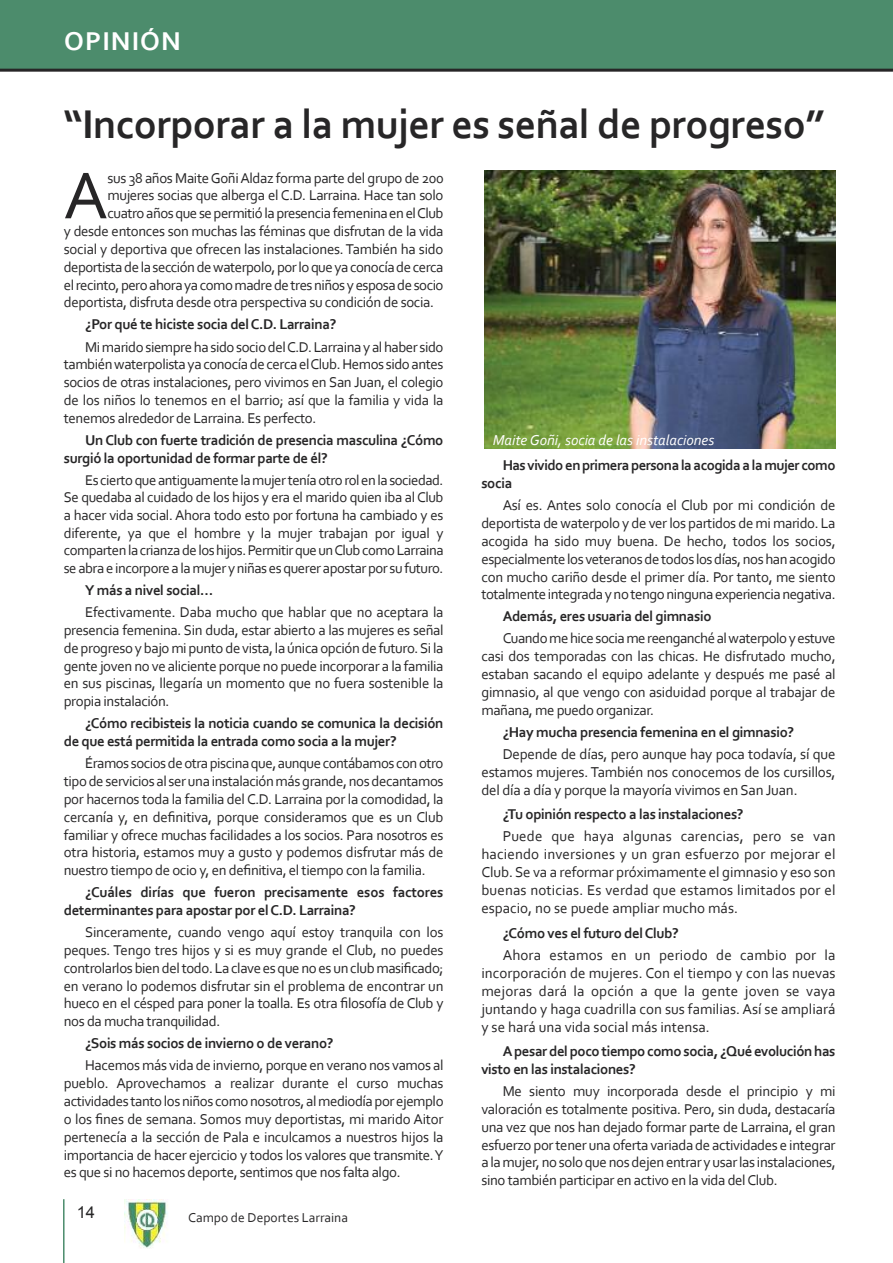
<style>
.page{position:relative;width:893px;height:1263px;background:#fff}
.page>*{position:absolute;margin:0;border:0;box-sizing:border-box;transform-origin:0 0}
.t1{font:69.45px "Corbel";color:#272627}
.t2{font:700 42px "Corbel";letter-spacing:-.015em;color:#272627}
.t3{font:700 27px "Corbel";letter-spacing:.04em;color:#fff}
.t4{font:16.5px "Arial";color:#272627}
.t5{font:15px/18px "Corbel";color:#272627;text-align:justify}
.t6{font:italic 15px "Corbel";color:#fff}
.t7{font:14.85px/17.9px "Corbel";letter-spacing:-.025em;color:#272627;text-align:justify}
.t8{font:700 14.85px/17.9px "Corbel";letter-spacing:-.025em;color:#272627}
.t9{font:14.7px/17.7px "Corbel";letter-spacing:-.03em;color:#272627;text-align:justify}
.t10{font:13.5px "Corbel";color:#272627}
</style>
<div class="page">
<hr style="left:63px;top:1199px;width:2px;height:64px;background:#4c8c6c">
<div style="left:0;top:0;width:893px;height:70px;background:#4c8c6c"></div>
<hr style="left:0;top:69px;width:893px;height:3px;background:#272627">
<img style="left:124px;top:1199px;width:44px;height:49px">
<img style="left:485px;top:170px;width:351px;height:278px">
<h3 class="t3" style="left:64px;top:30px;width:118px">opInIón</h3>
<h2 class="t2" style="left:64px;top:106px;width:762px">“Incorporar a la mujer es señal de progreso”</h2>
<h1 class="t1" style="left:64px;top:167px;width:46px">A</h1>
<p class="t7" style="left:108px;top:170px;width:338px">sus 38 años MaiteGoñiAldaz forma parte del grupo de 200</p>
<p class="t7" style="left:107px;top:188px;width:338px">mujeres socias que alberga el C.D. Larraina. Hace tan solo</p>
<p class="t7" style="left:107px;top:206px;width:338px">cuatroañosquesepermitiólapresenciafemeninaenelClub</p>
<p class="t7" style="left:64px;top:224px;width:381px">y desde entonces son muchas las féminas que disfrutan de la vida</p>
<p class="t7" style="left:64px;top:241px;width:381px">social y deportiva que ofrecen las instalaciones. También ha sido</p>
<p class="t7" style="left:64px;top:259px;width:381px">deportistadelaseccióndewaterpolo,porloqueyaconocíadecerca</p>
<p class="t7" style="left:64px;top:277px;width:381px">elrecinto,peroahorayacomomadredetresniñosyesposadesocio</p>
<p class="t7" style="left:64px;top:295px;width:372px">deportista, disfruta desde otra perspectiva su condición de socia.</p>
<p class="t8" style="left:85px;top:317px;width:253px">¿por qué te hiciste socia delC.D. Larraina?</p>
<p class="t7" style="left:64px;top:339px;width:381px;text-indent:21px">MimaridosiemprehasidosociodelC.D.Larrainayalhaber sido tambiénwaterpolistayaconocíadecercaelClub.Hemos sidoantes socios de otras instalaciones, pero vivimos en San Juan, el colegio de los niños lo tenemos en el barrio; así que la familia y vida la tenemos alrededor de Larraina. Es perfecto.</p>
<p class="t8" style="left:64px;top:432px;width:381px;text-indent:21px">Un Club con fuerte tradición de presencia masculina ¿Cómo surgió la oportunidad de formar parte de él?</p>
<p class="t9" style="left:64px;top:472px;width:381px;text-indent:21px">Es ciertoqueantiguamentelamujerteníaotrorolenlasociedad.<br>Se quedaba al cuidado de los hijos y era el marido quien iba al Club a hacer vida social. Ahora todo esto por fortuna ha cambiado y es diferente, ya que el hombre y la mujer trabajan por igual y compartenlacrianzadeloshijos.PermitirqueunClubcomoLarraina seabraeincorporealamujeryniñasesquererapostarpor sufuturo.</p>
<p class="t8" style="left:85px;top:583px;width:130px">Y más a nivel social…</p>
<p class="t7" style="left:64px;top:605px;width:381px;text-indent:21px">Efectivamente. Daba mucho que hablar que no aceptara la presencia femenina. Sin duda, estar abierto a las mujeres es señal deprogresoybajomipuntode vista,laúnicaopciónde futuro.Si la gente joven no ve aliciente porque no puede incorporar a la familia en sus piscinas, llegaría un momento que no fuera sostenible la propia instalación.</p>
<p class="t8" style="left:64px;top:716px;width:381px;text-indent:21px">¿Cómo recibisteis la noticia cuando se comunica la decisión de que está permitida la entrada como socia a la mujer?</p>
<p class="t7" style="left:64px;top:756px;width:381px;text-indent:21px">Éramos sociosdeotrapiscinaque,aunquecontábamos conotro tipodeserviciosal serunainstalaciónmásgrande,nosdecantamos por hacernos toda la familia del C.D. Larraina por la comodidad, la cercanía y, en definitiva, porque consideramos que es un Club familiar y ofrece muchas facilidades a los socios. Para nosotros es otra historia, estamos muy a gusto y podemos disfrutar más de nuestro tiempo de ocio y, en definitiva, el tiempo con la familia.</p>
<p class="t8" style="left:64px;top:885px;width:381px;text-indent:21px">¿Cuáles dirías que fueron precisamente esos factores determinantes para apostar por elC.D. Larraina?</p>
<p class="t7" style="left:64px;top:925px;width:381px;text-indent:21px">Sinceramente, cuando vengo aquí estoy tranquila con los peques. Tengo tres hijos y si es muy grande el Club, no puedes controlarlosbiendeltodo.Laclaveesquenoesunclubmasificado; en verano lo podemos disfrutar sin el problema de encontrar un hueco en el césped para poner la toalla. Es otra filosofía de Club y nos da mucha tranquilidad.</p>
<p class="t8" style="left:85px;top:1036px;width:250px">¿Sois más socios de invierno o de verano?</p>
<p class="t7" style="left:64px;top:1058px;width:381px;text-indent:21px">Hacemos más vida de invierno, porque en verano nos vamos al pueblo. Aprovechamos a realizar durante el curso muchas actividades tantolosniños comonosotros,almediodíaporejemplo o los fines de semana. Somos muy deportistas, mi marido Aitor pertenecía a la sección de Pala e inculcamos a nuestros hijos la importancia de hacer ejercicio y todos los valores que transmite.Y es que si no hacemos deporte, sentimos que nos falta algo.</p>
<p class="t4" style="left:77px;top:1203px;width:20px">14</p>
<p class="t10" style="left:188px;top:1211px;width:161px">Campo de Deportes Larraina</p>
<p class="t6" style="left:493px;top:434px;width:223px">Maite Goñi, socia de las instalaciones</p>
<p class="t8" style="left:481px;top:458px;width:356px;text-indent:21px">Hasvividoenprimerapersonalaacogidaalamujer como socia</p>
<p class="t7" style="left:481px;top:498px;width:356px;text-indent:21px">Así es. Antes solo conocía el Club por mi condición de deportista de waterpolo y de ver los partidos de mi marido. La acogida ha sido muy buena. De hecho, todos los socios, especialmentelos veteranosdetodos losdías,noshanacogido con mucho cariño desde el primer día. Por tanto, me siento totalmenteintegradaynotengoningunaexperiencianegativa.</p>
<p class="t8" style="left:503px;top:609px;width:210px">Además, eres usuaria del gimnasio</p>
<p class="t7" style="left:481px;top:631px;width:356px;text-indent:21px">Cuandomehicesociamereenganchéalwaterpoloyestuve casi dos temporadas con las chicas. He disfrutado mucho, estaban sacando el equipo adelante y después me pasé al gimnasio, al que vengo con asiduidad porque al trabajar de mañana, me puedo organizar.</p>
<p class="t8" style="left:503px;top:724px;width:293px">¿Hay mucha presencia femenina en el gimnasio?</p>
<p class="t5" style="left:481px;top:746px;width:356px;text-indent:21px">Depende de días, pero aunque hay poca todavía, sí que estamos mujeres. También nos conocemos de los cursillos, del día a día y porque la mayoría vivimos en San Juan.</p>
<p class="t8" style="left:503px;top:807px;width:242px">¿Tu opinión respecto a las instalaciones?</p>
<p class="t5" style="left:481px;top:829px;width:356px;text-indent:21px">Puede que haya algunas carencias, pero se van haciendo inversiones y un gran esfuerzo por mejorar el Club. Se va a reformar próximamente el gimnasio y eso son buenas noticias. Es verdad que estamos limitados por el espacio, no se puede ampliar mucho más.</p>
<p class="t8" style="left:503px;top:925px;width:178px">¿Cómo ves el futuro delClub?</p>
<p class="t5" style="left:481px;top:947px;width:356px;text-indent:21px">Ahora estamos en un periodo de cambio por la incorporación de mujeres. Con el tiempo y con las nuevas mejoras dará la opción a que la gente joven se vaya juntando y haga cuadrilla con sus familias. Así se ampliará y se hará una vida social más intensa.</p>
<p class="t8" style="left:481px;top:1044px;width:356px;text-indent:21px">Apesardelpocotiempocomosocia, ¿Quéevoluciónhas visto en las instalaciones?</p>
<p class="t7" style="left:481px;top:1083px;width:356px;text-indent:21px">Me siento muy incorporada desde el principio y mi valoración es totalmente positiva. Pero, sin duda, destacaría una vez que nos han dejado formar parte de Larraina, el gran esfuerzo por tener una oferta variada de actividades e integrar alamujer,nosoloquenosdejenentrar yusarlas instalaciones, sino también participar en activo en la vida delClub.</p>
</div>
